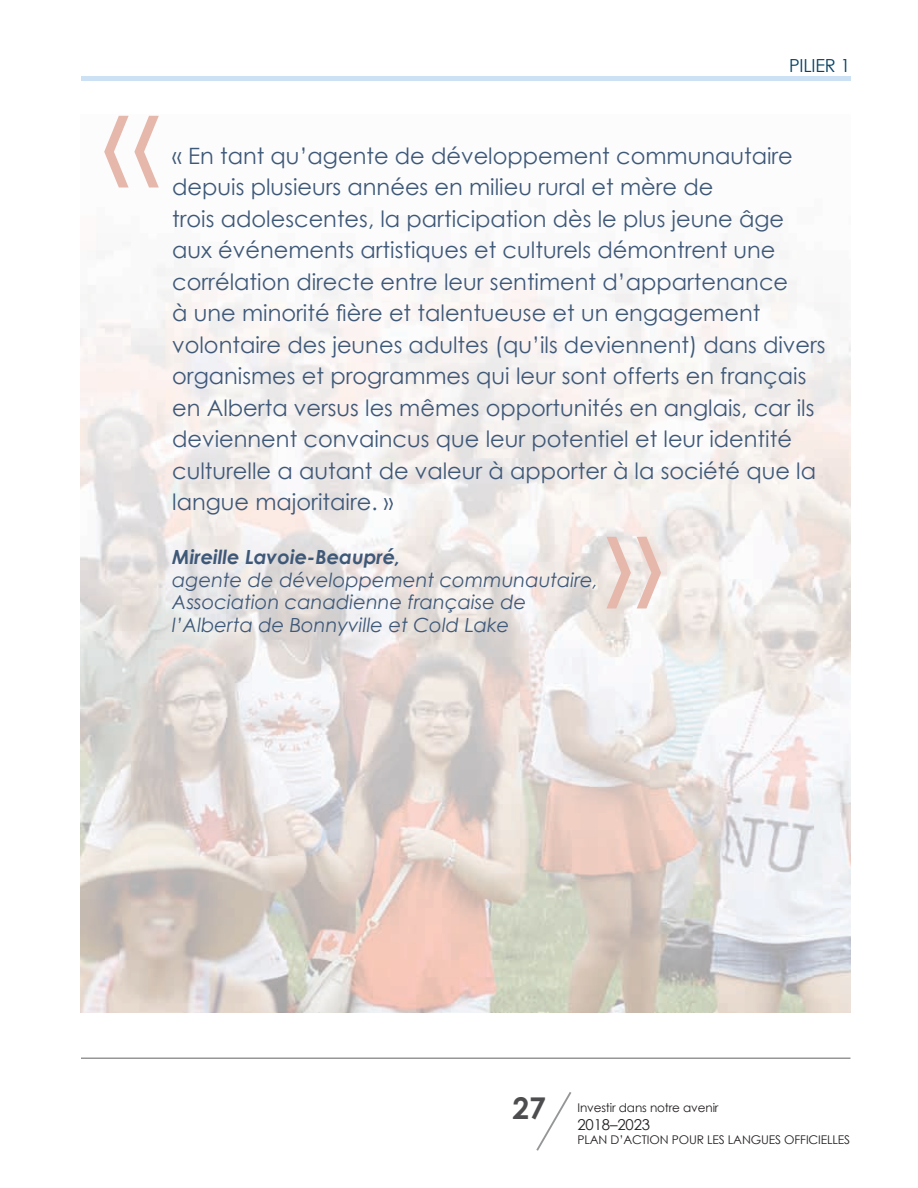
<style>
.page{position:relative;width:918px;height:1188px;background:#fff}
.page>*{position:absolute;margin:0;border:0;box-sizing:border-box;transform-origin:0 0}
.t1{font:135px "Century Gothic";color:#e6b7ab}
.t2{font:700 30px "Century Gothic";color:#4d4d4f}
.t3{font:22.5px/31.5px "Century Gothic";color:#3e5878}
.t4{font:italic 19.5px/22.5px "Century Gothic";color:#3e5878}
.t5{font:italic 700 19.5px "Century Gothic";color:#3e5878}
.t6{font:18px "Century Gothic";letter-spacing:-.01em;color:#054264}
.t7{font:15px "Century Gothic";letter-spacing:-.01em;color:#231f20}
.t8{font:12px "Century Gothic";letter-spacing:-.01em;color:#231f20}
</style>
<div class="page">
<div style="left:81px;top:76px;width:769px;height:5px;background:#cde1f5"></div>
<hr style="left:81px;top:1058px;width:769px;height:1px;background:#949698">
<img style="left:81px;top:259px;width:769px;height:753px">
<svg style="left:536px;top:1092px;width:36px;height:59px"></svg>
<svg style="left:606px;top:537px;width:55px;height:71px"></svg>
<p class="t6" style="left:789px;top:53px;width:63px">PILIER 1</p>
<h1 class="t1" style="left:103px;top:44px;width:59px">«</h1>
<p class="t3" style="left:172px;top:139px;width:655px">« En tant qu’agente de développement communautaire depuis plusieurs années en milieu rural et mère de<br>trois adolescentes, la participation dès le plus jeune âge aux événements artistiques et culturels démontrent une corrélation directe entre leur sentiment d’appartenance<br>à une minorité fière et talentueuse et un engagement volontaire des jeunes adultes (qu’ils deviennent) dans divers organismes et programmes qui leur sont offerts en français en Alberta versus les mêmes opportunités en anglais, car ils deviennent convaincus que leur potentiel et leur identité culturelle a autant de valeur à apporter à la société que la langue majoritaire. »</p>
<p class="t5" style="left:172px;top:542px;width:230px">Mireille Lavoie-Beaupré,</p>
<p class="t4" style="left:172px;top:568px;width:428px">agente de développement communautaire,<br>Association canadienne française de l’Alberta de Bonnyville et Cold Lake</p>
<h2 class="t2" style="left:513px;top:1085px;width:35px">27</h2>
<p class="t8" style="left:577px;top:1099px;width:143px">Investir dans notre avenir</p>
<p class="t7" style="left:577px;top:1114px;width:74px">2018–2023</p>
<p class="t8" style="left:577px;top:1132px;width:274px">PLAN D’ACTION POUR LES LANGUES OFFICIELLES</p>
</div>
